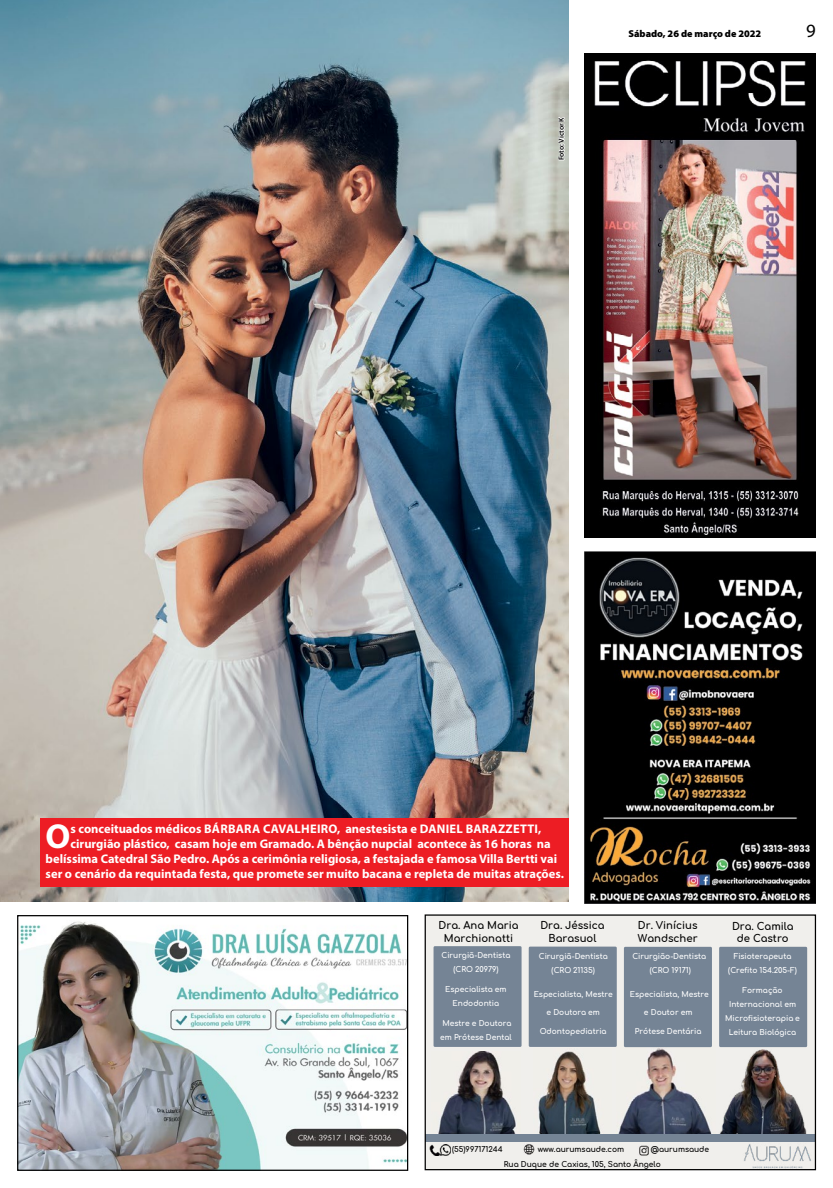
<style>
.page{position:relative;width:833px;height:1188px;background:#fff}
.page>*{position:absolute;margin:0;border:0;box-sizing:border-box;transform-origin:0 0}
.t1{font:700 34.75px "Myriad Pro";color:#fff}
.t2{font:18.75px "Myriad Pro";color:#000}
.t3{font:700 12.5px "Myriad Pro";color:#fff}
.t4{font:700 10.38px "Comfortaa";color:#000}
.t5{font:700 10.25px "Comfortaa";color:#000}
.t6{font:900 10px "Myriad Pro";color:#000}
.t7{font:700 7.75px/13.9px "Comfortaa";color:#fff;text-align:center}
.t8{font:700 7.75px "Comfortaa";color:#000}
.t9{font:600 7.5px "Myriad Pro";letter-spacing:-.005em;color:#000}
</style>
<div class="page">
<img style="left:584px;top:551px;width:231px;height:352px">
<img style="left:584px;top:54px;width:231px;height:483px">
<img style="left:19px;top:916px;width:387px;height:252px">
<div style="left:17px;top:914px;width:391px;height:256px;border:1px solid #000"></div>
<div style="left:425px;top:914px;width:390px;height:255px;background:#f0efec"></div>
<img style="left:616px;top:1046px;width:96px;height:88px">
<div style="left:720px;top:947px;width:86px;height:98px;background:#758495"></div>
<div style="left:719px;top:946px;width:88px;height:100px;border:3px solid #758495"></div>
<div style="left:625px;top:947px;width:85px;height:98px;background:#758495"></div>
<div style="left:624px;top:946px;width:88px;height:100px;border:3px solid #758495"></div>
<div style="left:530px;top:947px;width:85px;height:98px;background:#758495"></div>
<div style="left:529px;top:946px;width:88px;height:100px;border:3px solid #758495"></div>
<div style="left:435px;top:947px;width:85px;height:98px;background:#758495"></div>
<div style="left:433px;top:945px;width:88px;height:101px;border:3px solid #758495"></div>
<img style="left:538px;top:1051px;width:63px;height:83px">
<img style="left:438px;top:1051px;width:78px;height:83px">
<svg style="left:639px;top:1145px;width:9px;height:10px"></svg>
<svg style="left:523px;top:1144px;width:11px;height:10px"></svg>
<img style="left:430px;top:1144px;width:20px;height:10px">
<img style="left:719px;top:1049px;width:86px;height:85px">
<div style="left:425px;top:1134px;width:390px;height:7px;background:#758495"></div>
<img style="left:727px;top:1127px;width:87px;height:40px">
<div style="left:424px;top:914px;width:392px;height:255px;border:1px solid #000"></div>
<img style="left:0;top:0;width:568px;height:901px">
<div style="left:40px;top:817px;width:528px;height:69px;background:#ed1d24"></div>
<svg style="left:557px;top:115px;width:8px;height:46px"></svg>
<p class="t9" style="left:556px;top:160px;width:44px;rotate:-90deg">Foto: Victor K</p>
<p class="t6" style="left:628px;top:27px;width:134px">Sábado, 26 de março de 2022</p>
<h2 class="t2" style="left:806px;top:19px;width:11px">9</h2>
<h1 class="t1" style="left:46px;top:813px;width:26px">O</h1>
<h3 class="t3" style="left:71px;top:820px;width:472px">s conceituados médicos BÁRBARA CAVALHEIRO, anestesista e DANIEL BARAZZETTI,</h3>
<h3 class="t3" style="left:71px;top:835px;width:482px">cirurgião plástico, casam hoje em Gramado. A bênção nupcial acontece às 16 horas na</h3>
<h3 class="t3" style="left:46px;top:850px;width:513px">belíssima Catedral São Pedro. Após a cerimônia religiosa, a festajada e famosa Villa Bertti vai</h3>
<h3 class="t3" style="left:46px;top:865px;width:520px">ser o cenário da requintada festa, que promete ser muito bacana e repleta de muitas atrações.</h3>
<h3 class="t5" style="left:438px;top:915px;width:81px">Dra. Ana Maria</h3>
<h3 class="t4" style="left:444px;top:928px;width:71px">Marchionatti</h3>
<p class="t7" style="left:441px;top:947px;width:70px">Cirurgiã-Dentista (CRO 20979)</p>
<p class="t7" style="left:445px;top:981px;width:63px">Especialista em<br>Endodontia</p>
<p class="t7" style="left:440px;top:1015px;width:73px">Mestre e Doutora em Prótese Dental</p>
<h3 class="t5" style="left:540px;top:915px;width:65px">Dra. Jéssica</h3>
<h3 class="t4" style="left:548px;top:928px;width:49px">Barasuol</h3>
<p class="t7" style="left:539px;top:948px;width:70px">Cirurgiã-Dentista (CRO 21135)</p>
<p class="t7" style="left:534px;top:985px;width:80px">Especialista, Mestre</p>
<p class="t7" style="left:546px;top:1004px;width:55px">e Doutora em</p>
<p class="t7" style="left:540px;top:1022px;width:68px">Odontopediatria</p>
<h3 class="t5" style="left:638px;top:915px;width:61px">Dr. Vinícius</h3>
<h3 class="t4" style="left:638px;top:928px;width:61px">Wandscher</h3>
<p class="t7" style="left:632px;top:948px;width:75px">Cirurgião-Dentista (CRO 19171)</p>
<p class="t7" style="left:630px;top:985px;width:80px">Especialista, Mestre</p>
<p class="t7" style="left:644px;top:1003px;width:50px">e Doutor em</p>
<p class="t7" style="left:635px;top:1022px;width:68px">Prótese Dentária</p>
<h3 class="t4" style="left:732px;top:916px;width:63px">Dra. Camila</h3>
<h3 class="t5" style="left:737px;top:928px;width:53px">de Castro</h3>
<p class="t7" style="left:728px;top:947px;width:70px">Fisioterapeuta (Crefito 154.205-F)</p>
<p class="t7" style="left:725px;top:981px;width:76px">Formação<br>Internacional em<br>Microfisioterapia e<br>Leitura Biológica</p>
<p class="t8" style="left:452px;top:1141px;width:52px">(55)997171244</p>
<p class="t8" style="left:537px;top:1141px;width:88px">www.aurumsaude.com</p>
<p class="t8" style="left:651px;top:1142px;width:60px">@aurumsaude</p>
<p class="t8" style="left:504px;top:1156px;width:159px">Rua Duque de Caxias, 105, Santo Ângelo</p>
</div>
